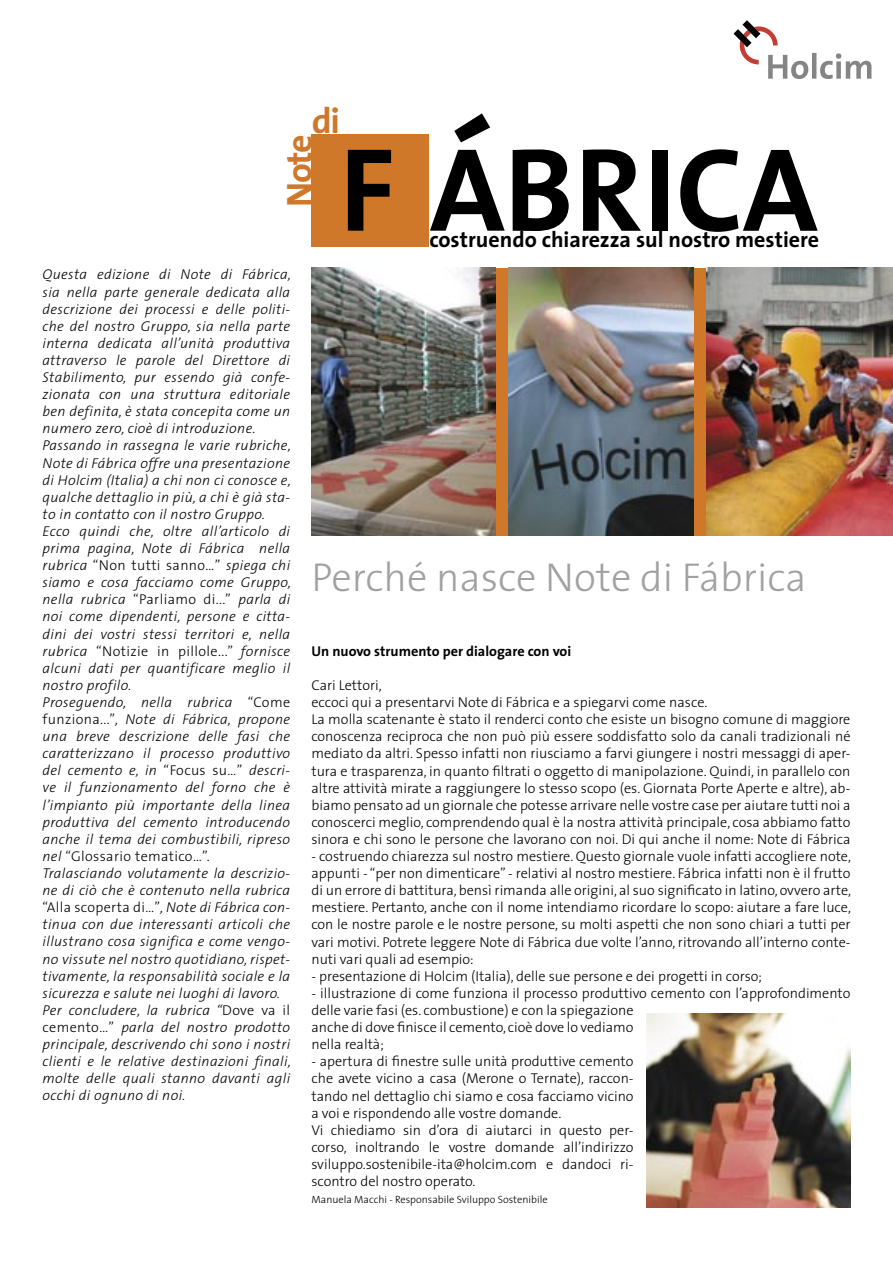
<style>
.page{position:relative;width:893px;height:1263px;background:#fff}
.page>*{position:absolute;margin:0;border:0;box-sizing:border-box;transform-origin:0 0}
.t1{font:700 119.7px "The Sans";color:#000}
.t2{font:300 40.5px "The Sans";color:#a2a1a2}
.t3{font:700 35.85px "The Sans";letter-spacing:-.04em;color:#cf782a}
.t4{font:700 22.05px "The Sans";color:#000}
.t5{font:300 14.25px/17.1px "The Sans";color:#000}
.t6{font:italic 300 14.25px/17.1px "The Sans";letter-spacing:.025em;color:#000}
.t7{font:700 14.25px "The Sans";color:#000}
.t8{font:300 10.5px "The Sans";color:#000}
.s1{font-style:normal}
</style>
<div class="page">
<div style="left:311px;top:268px;width:582px;height:268px;background:#cf782a"></div>
<div style="left:311px;top:134px;width:118px;height:113px;background:#cf782a"></div>
<svg style="left:454px;top:113px;width:36px;height:29px"></svg>
<svg style="left:733px;top:20px;width:138px;height:59px"></svg>
<img style="left:646px;top:1014px;width:204px;height:194px">
<img style="left:311px;top:268px;width:184px;height:268px">
<img style="left:508px;top:268px;width:185px;height:268px">
<img style="left:707px;top:268px;width:186px;height:268px">
<h3 class="t3" style="left:312px;top:91px;width:30px">di</h3>
<h3 class="t3" style="left:269px;top:207px;width:74px;rotate:-90deg">Note</h3>
<h1 class="t1" style="left:339px;top:90px;width:480px">F ABRICA</h1>
<h3 class="t4" style="left:429px;top:221px;width:391px">costruendo chiarezza sul nostro mestiere</h3>
<p class="t6" style="left:43px;top:266px;width:250px">Questa edizione di Note di Fábrica, sia nella parte generale dedicata alla descrizione dei processi e delle politi&shy;che del nostro Gruppo, sia nella parte interna dedicata all’unità produttiva attraverso le parole del Direttore di Stabilimento, pur essendo già confe&shy;zionata con una struttura editoriale ben definita, è stata concepita come un numero zero, cioè di introduzione.<br>Passando in rassegna le varie rubriche, Note di Fábrica offre una presentazione di Holcim (Italia) a chi non ci conosce e, qualche dettaglio in più, a chi è già sta&shy;to in contatto con il nostro Gruppo.<br>Ecco quindi che, oltre all’articolo di prima pagina, Note di Fábrica nella rubrica <span class="s1">“Non tutti sanno…”</span> spiega chi siamo e cosa facciamo come Gruppo, nella rubrica <span class="s1">“Parliamo di...”</span> parla di noi come dipendenti, persone e citta&shy;dini dei vostri stessi territori e, nella rubrica <span class="s1">“Notizie in pillole...”</span> fornisce alcuni dati per quantificare meglio il nostro profilo.<br>Proseguendo, nella rubrica <span class="s1">“Come funziona...”</span>, Note di Fábrica, propone una breve descrizione delle fasi che caratterizzano il processo produttivo del cemento e, in <span class="s1">“Focus su…”</span> descri&shy;ve il funzionamento del forno che è l’impianto più importante della linea produttiva del cemento introducendo anche il tema dei combustibili, ripreso nel <span class="s1">“Glossario tematico…”.<br></span>Tralasciando volutamente la descrizio&shy;ne di ciò che è contenuto nella rubrica <span class="s1">“Alla scoperta di…”</span>, Note di Fábrica con&shy;tinua con due interessanti articoli che illustrano cosa significa e come vengo&shy;no vissute nel nostro quotidiano, rispet&shy;tivamente, la responsabilità sociale e la sicurezza e salute nei luoghi di lavoro.<br>Per concludere, la rubrica “<span class="s1">Dove va il cemento…”</span> parla del nostro prodotto principale, descrivendo chi sono i nostri clienti e le relative destinazioni finali, molte delle quali stanno davanti agli occhi di ognuno di noi.</p>
<h2 class="t2" style="left:311px;top:544px;width:496px">Perché nasce Note di Fábrica</h2>
<p class="t7" style="left:311px;top:639px;width:261px">Un nuovo strumento per dialogare con voi</p>
<p class="t5" style="left:311px;top:676px;width:541px">Cari Lettori,<br>eccoci qui a presentarvi Note di Fábrica e a spiegarvi come nasce.<br>La molla scatenante è stato il renderci conto che esiste un bisogno comune di maggiore conoscenza reciproca che non può più essere soddisfatto solo da canali tradizionali né mediato da altri. Spesso infatti non riusciamo a farvi giungere i nostri messaggi di aper&shy;tura e trasparenza, in quanto filtrati o oggetto di manipolazione. Quindi, in parallelo con altre attività mirate a raggiungere lo stesso scopo (es. Giornata Porte Aperte e altre), ab&shy;biamo pensato ad un giornale che potesse arrivare nelle vostre case per aiutare tutti noi a conoscerci meglio, comprendendo qual è la nostra attività principale, cosa abbiamo fatto sinora e chi sono le persone che lavorano con noi. Di qui anche il nome: Note di Fábrica</p>
<p class="t5" style="left:311px;top:847px;width:541px;text-align:justify">- costruendo chiarezza sul nostro mestiere. Questo giornale vuole infatti accogliere note, appunti - “per non dimenticare” - relativi al nostro mestiere. Fábrica infatti non è il frutto di un errore di battitura, bensì rimanda alle origini, al suo significato in latino, ovvero arte, mestiere. Pertanto, anche con il nome intendiamo ricordare lo scopo: aiutare a fare luce, con le nostre parole e le nostre persone, su molti aspetti che non sono chiari a tutti per vari motivi. Potrete leggere Note di Fábrica due volte l’anno, ritrovando all’interno conte&shy;nuti vari quali ad esempio:</p>
<p class="t5" style="left:311px;top:967px;width:452px">- presentazione di Holcim (Italia), delle sue persone e dei progetti in corso;</p>
<p class="t5" style="left:311px;top:984px;width:540px">- illustrazione di come funziona il processo produttivo cemento con l’approfondimento delle varie fasi (es. combustione) e con la spiegazione<br>anche di dove finisce il cemento, cioè dove lo vediamo<br>nella realtà;</p>
<p class="t5" style="left:311px;top:1052px;width:324px">- apertura di finestre sulle unità produttive cemento che avete vicino a casa (Merone o Ternate), raccon&shy;tando nel dettaglio chi siamo e cosa facciamo vicino a voi e rispondendo alle vostre domande.<br>Vi chiediamo sin d’ora di aiutarci in questo per&shy;corso, inoltrando le vostre domande all’indirizzo sviluppo.sostenibile-ita@holcim.com e dandoci ri&shy;scontro del nostro operato.</p>
<p class="t8" style="left:311px;top:1191px;width:238px">Manuela Macchi - Responsabile Sviluppo Sostenibile</p>
</div>
